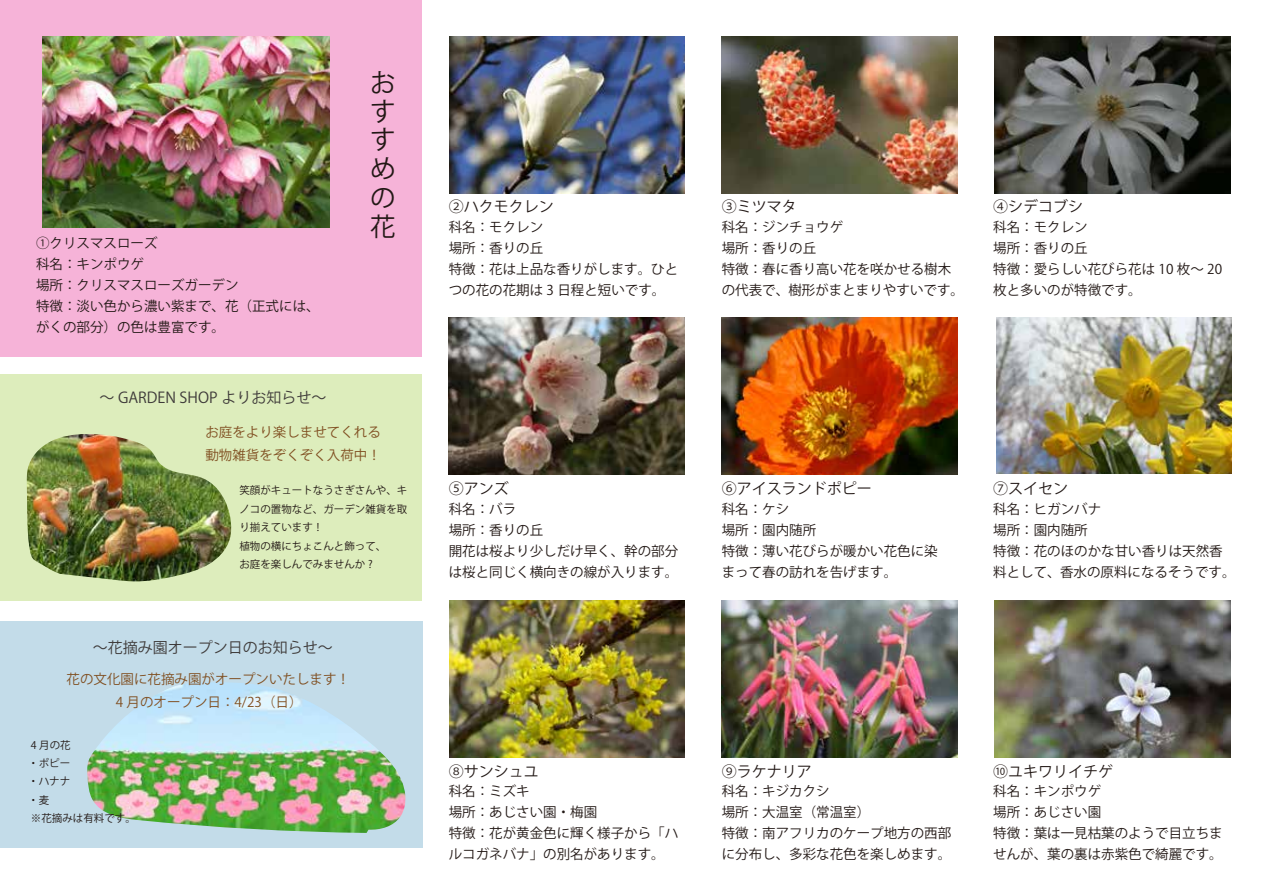
<style>
.page{position:relative;width:1263px;height:893px;background:#fff}
.page>*{position:absolute;margin:0;border:0;box-sizing:border-box;transform-origin:0 0}
.t1{font:600 25.5px/28.7px "Yu Mincho";color:#221815;text-align:justify}
.t2{font:15px "Koz Go Pr 6 N";color:#221815}
.t3{font:700 15px "Yu Gothic";color:#3e3a39}
.t4{font:13.5px/21px "Koz Go Pr 6 N";color:#221815}
.t5{font:13.5px/22.5px "Harenosora Mincho 90 ms RKSJ H";color:#804f21}
.t6{font:10.5px/18.3px "Koz Go Pr 6 N";color:#221815}
</style>
<div class="page">
<div style="left:0;top:0;width:422px;height:357px;background:#f6b3d8"></div>
<div style="left:0;top:374px;width:422px;height:227px;background:#ddedbc"></div>
<div style="left:0;top:621px;width:422px;height:227px;background:#c3dce9"></div>
<img style="left:87px;top:682px;width:319px;height:151px">
<img style="left:27px;top:434px;width:204px;height:148px">
<img style="left:449px;top:600px;width:235px;height:157px">
<img style="left:449px;top:37px;width:235px;height:157px">
<img style="left:722px;top:317px;width:235px;height:157px">
<img style="left:995px;top:37px;width:235px;height:157px">
<img style="left:995px;top:628px;width:235px;height:129px">
<img style="left:994px;top:317px;width:238px;height:311px">
<img style="left:722px;top:37px;width:235px;height:157px">
<img style="left:43px;top:36px;width:286px;height:191px">
<img style="left:722px;top:600px;width:235px;height:157px">
<img style="left:449px;top:318px;width:235px;height:156px">
<p class="t4" style="left:36px;top:233px;width:285px">①クリスマスローズ<br>科名：キンポウゲ<br>場所：クリスマスローズガーデン<br>特徴：淡い色から濃い紫まで、花（正式には、がくの部分）の色は豊富です。</p>
<p class="t3" style="left:99px;top:389px;width:228px">～ GARDEN SHOP よりお知らせ～</p>
<h1 class="t1" style="left:370px;top:69px;width:26px">おすすめの花</h1>
<p class="t5" style="left:205px;top:421px;width:177px">お庭をより楽しませてくれる動物雑貨をぞくぞく入荷中！</p>
<p class="t6" style="left:239px;top:482px;width:169px">笑顔がキュートなうさぎさんや、キノコの置物など、ガーデン雑貨を取り揃えています！<br>植物の横にちょこんと飾って、<br>お庭を楽しんでみませんか ?</p>
<p class="t3" style="left:93px;top:639px;width:241px">～花摘み園オープン日のお知らせ～</p>
<p class="t5" style="left:67px;top:668px;width:285px;text-align:center">花の文化園に花摘み園がオープンいたします！<br>4 月のオープン日：4/23（日）</p>
<p class="t6" style="left:28px;top:736px;width:109px">4 月の花<br>・ポピー<br>・ハナナ<br>・麦<br>※花摘みは有料です。</p>
<p class="t2" style="left:449px;top:198px;width:106px">②ハクモクレン</p>
<p class="t4" style="left:449px;top:217px;width:231px">科名：モクレン<br>場所：香りの丘<br>特徴：花は上品な香りがします。ひとつの花の花期は 3 日程と短いです。</p>
<p class="t2" style="left:449px;top:480px;width:61px">⑤アンズ</p>
<p class="t4" style="left:449px;top:499px;width:231px">科名：バラ<br>場所：香りの丘<br>開花は桜より少しだけ早く、幹の部分は桜と同じく横向きの線が入ります。</p>
<p class="t2" style="left:449px;top:763px;width:91px">⑧サンシュユ</p>
<p class="t4" style="left:449px;top:781px;width:231px">科名：ミズキ<br>場所：あじさい園・梅園<br>特徴：花が黄金色に輝く様子から「ハルコガネバナ」の別名があります。</p>
<p class="t2" style="left:722px;top:198px;width:76px">③ミツマタ</p>
<p class="t4" style="left:722px;top:217px;width:244px">科名：ジンチョウゲ<br>場所：香りの丘<br>特徴：春に香り高い花を咲かせる樹木の代表で、樹形がまとまりやすいです。</p>
<p class="t2" style="left:993px;top:198px;width:91px">④シデコブシ</p>
<p class="t4" style="left:993px;top:217px;width:230px">科名：モクレン<br>場所：香りの丘<br>特徴：愛らしい花びら花は 10 枚～ 20枚と多いのが特徴です。</p>
<p class="t2" style="left:722px;top:480px;width:151px">⑥アイスランドポピー</p>
<p class="t4" style="left:722px;top:499px;width:217px">科名：ケシ<br>場所：園内随所<br>特徴：薄い花びらが暖かい花色に染まって春の訪れを告げます。</p>
<p class="t2" style="left:993px;top:480px;width:76px">⑦スイセン</p>
<p class="t4" style="left:993px;top:499px;width:244px">科名：ヒガンバナ<br>場所：園内随所<br>特徴：花のほのかな甘い香りは天然香料として、香水の原料になるそうです。</p>
<p class="t2" style="left:722px;top:763px;width:91px">⑨ラケナリア</p>
<p class="t4" style="left:722px;top:781px;width:231px">科名：キジカクシ<br>場所：大温室（常温室）<br>特徴：南アフリカのケープ地方の西部に分布し、多彩な花色を楽しめます。</p>
<p class="t2" style="left:993px;top:763px;width:121px">⑩ユキワリイチゲ</p>
<p class="t4" style="left:993px;top:781px;width:231px">科名：キンポウゲ<br>場所：あじさい園<br>特徴：葉は一見枯葉のようで目立ちませんが、葉の裏は赤紫色で綺麗です。</p>
</div>
